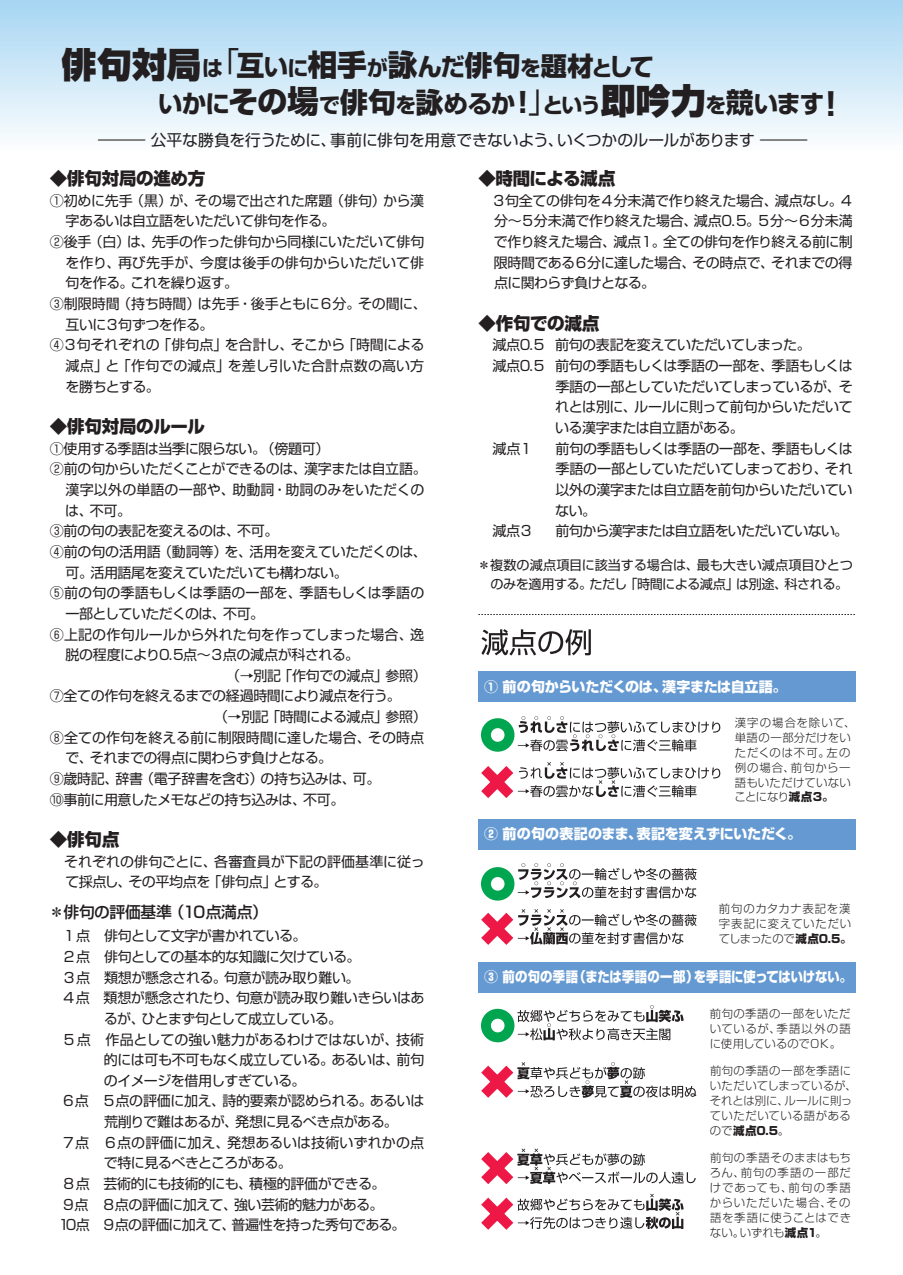
<style>
.page{position:relative;width:903px;height:1275px;background:#fff}
.page>*{position:absolute;margin:0;border:0;box-sizing:border-box;transform-origin:0 0}
.t1{font:700 24.5px "Shin Go Pro";letter-spacing:-.045em;color:#231f20}
.t2{font:700 21px "Shin Go Pro";color:#231f20}
.t3{font:800 17.5px "Shin Go Pro";letter-spacing:-.02em;color:#231f20}
.t4{font:15.75px "Shin Go Pro";letter-spacing:-.015em;color:#231f20;scale:3 1}
.t5{font:500 15.75px "Shin Go Pro";letter-spacing:-.015em;color:#231f20}
.t6{font:14px/20.7px "Shin Go Pro";letter-spacing:-.03em;color:#231f20;text-align:justify}
.t7{font:14px "Shin Go Pro";letter-spacing:.005em;color:#231f20}
.t8{font:14px/20.7px "Shin Go Pro";letter-spacing:-.01em;color:#231f20}
.t9{font:14px "Shin Go Pro";letter-spacing:-.05em;color:#231f20}
.t10{font:800 14px "Shin Go Pro";letter-spacing:-.005em;color:#fff}
.t11{font:14px "Shin Go Pro";letter-spacing:.01em;color:#231f20}
.t12{font:14px "Shin Go Pro";letter-spacing:-.005em;color:#231f20}
.t13{font:14px "Shin Go Pro";color:#231f20}
.t14{font:800 14px "Shin Go Pro";letter-spacing:-.025em;color:#fff}
.t15{font:13.12px/19.2px "Shin Go Pro";letter-spacing:-.02em;color:#231f20}
.t16{font:300 11.38px/14.9px "Shin Go Pro";letter-spacing:.04em;color:#231f20;text-align:justify}
.s1{font-weight:900;font-size:35px}
.s2{font-weight:800;font-size:28px}
.s3{font-size:24.5px}
.s4{font-weight:800;font-size:29.75px}
.s5{font-weight:800;font-size:26.25px}
.s6{font-weight:800;font-size:31.5px}
.s7{font-size:21px}
.s8{font-weight:400;font-size:28px}
.s9{font-size:28px}
.s10{font-size:31.5px}
.s11{font-weight:800}
</style>
<div class="page">
<div style="left:0;top:0;width:903px;height:152px;background:linear-gradient(to bottom,#a5d5f2,#fcfdfe)"></div>
<div style="left:478px;top:962px;width:377px;height:31px;background:#6599d1"></div>
<div style="left:478px;top:818px;width:377px;height:31px;background:#6599d1"></div>
<div style="left:478px;top:671px;width:377px;height:31px;background:#6599d1"></div>
<svg style="left:481px;top:716px;width:239px;height:82px"></svg>
<svg style="left:481px;top:863px;width:215px;height:82px"></svg>
<div style="left:481px;top:1009px;width:33px;height:33px;border:10px solid #00a54f;border-radius:50%"></div>
<svg style="left:517px;top:1005px;width:167px;height:35px"></svg>
<svg style="left:478px;top:614px;width:377px;height:1px"></svg>
<svg style="left:481px;top:1062px;width:215px;height:36px"></svg>
<svg style="left:481px;top:1148px;width:215px;height:82px"></svg>
<svg style="left:481px;top:629px;width:110px;height:26px"></svg>
<h2 class="t2" style="left:62px;top:51px;width:594px"><span class="s1">俳句対局</span>は<sup>「</sup><span class="s2">互</span><span class="s3">い</span>に<span class="s4">相手</span>が<span class="s4">詠</span><span class="s3">んだ</span><span class="s2">俳句</span>を<span class="s5">題材</span>と<span class="s3">して</span></h2>
<h1 class="t1" style="left:158px;top:84px;width:690px">いかに<span class="s4">その</span><span class="s6">場</span><span class="s7">で</span><span class="s2">俳句</span><span class="s7">を</span><span class="s2">詠</span>めるか<span class="s2">！</span><span class="s8">」</span><span class="s7">という</span><span class="s1">即吟力</span><span class="s7">を</span><span class="s9">競</span>います<span class="s10">！</span></h1>
<p class="t4" style="left:98px;top:127px;width:238px">―公平な勝負を行うために、事前に俳句を用意できないよう、いくつかのルールがあります ―</p>
<p class="t3" style="left:50px;top:165px;width:157px">◆俳句対局の進め方</p>
<p class="t6" style="left:50px;top:188px;width:376px">①初めに先手（黒）が、その場で出された席題（俳句）から漢</p>
<p class="t6" style="left:66px;top:209px;width:271px">字あるいは自立語をいただいて俳句を作る。</p>
<p class="t6" style="left:50px;top:230px;width:376px">②後手（白）は、先手の作った俳句から同様にいただいて俳句</p>
<p class="t7" style="left:65px;top:251px;width:360px">を作り、再び先手が、今度は後手の俳句からいただいて俳</p>
<p class="t6" style="left:66px;top:271px;width:174px">句を作る。これを繰り返す。</p>
<p class="t8" style="left:50px;top:292px;width:379px">③制限時間（持ち時間）は先手・後手ともに６分。その間に、</p>
<p class="t6" style="left:66px;top:312px;width:149px">互いに３句ずつを作る。</p>
<p class="t6" style="left:50px;top:333px;width:376px">④３句それぞれの「俳句点」を合計し、そこから「時間による</p>
<p class="t11" style="left:66px;top:354px;width:360px">減点」と「作句での減点」を差し引いた合計点数の高い方</p>
<p class="t6" style="left:65px;top:374px;width:96px">を勝ちとする。</p>
<p class="t3" style="left:50px;top:412px;width:157px">◆俳句対局のルール</p>
<p class="t6" style="left:50px;top:436px;width:281px">①使用する季語は当季に限らない。（傍題可）</p>
<p class="t6" style="left:50px;top:457px;width:378px">②前の句からいただくことができるのは、漢字または自立語。</p>
<p class="t7" style="left:66px;top:478px;width:360px">漢字以外の単語の一部や、助動詞・助詞のみをいただくの</p>
<p class="t6" style="left:65px;top:498px;width:67px">は、不可。</p>
<p class="t6" style="left:50px;top:519px;width:230px">③前の句の表記を変えるのは、不可。</p>
<p class="t6" style="left:50px;top:540px;width:379px">④前の句の活用語（動詞等）を、活用を変えていただくのは、</p>
<p class="t6" style="left:66px;top:560px;width:284px">可。活用語尾を変えていただいても構わない。</p>
<p class="t11" style="left:50px;top:581px;width:376px">⑤前の句の季語もしくは季語の一部を、季語もしくは季語の</p>
<p class="t6" style="left:66px;top:601px;width:200px">一部としていただくのは、不可。</p>
<p class="t7" style="left:50px;top:623px;width:376px">⑥上記の作句ルールから外れた句を作ってしまった場合、逸</p>
<p class="t6" style="left:66px;top:643px;width:295px">脱の程度により０．５点～３点の減点が科される。</p>
<p class="t6" style="left:226px;top:663px;width:202px">（→別記「作句での減点」参照）</p>
<p class="t6" style="left:50px;top:684px;width:352px">⑦全ての作句を終えるまでの経過時間により減点を行う。</p>
<p class="t6" style="left:214px;top:705px;width:214px">（→別記「時間による減点」参照）</p>
<p class="t12" style="left:50px;top:726px;width:376px">⑧全ての作句を終える前に制限時間に達した場合、その時点</p>
<p class="t6" style="left:65px;top:746px;width:268px">で、それまでの得点に関わらず負けとなる。</p>
<p class="t6" style="left:50px;top:767px;width:332px">⑨歳時記、辞書（電子辞書を含む）の持ち込みは、可。</p>
<p class="t6" style="left:50px;top:787px;width:296px">⑩事前に用意したメモなどの持ち込みは、不可。</p>
<p class="t3" style="left:50px;top:825px;width:71px">◆俳句点</p>
<p class="t8" style="left:65px;top:849px;width:361px;text-indent:-15px">　それぞれの俳句ごとに、各審査員が下記の評価基準に従って採点し、その平均点を「俳句点」とする。</p>
<p class="t5" style="left:49px;top:899px;width:221px">＊俳句の評価基準（１０点満点）</p>
<p class="t6" style="left:62px;top:924px;width:246px">１点　俳句として文字が書かれている。</p>
<p class="t6" style="left:62px;top:944px;width:300px">２点　俳句としての基本的な知識に欠けている。</p>
<p class="t6" style="left:62px;top:965px;width:299px">３点　類想が懸念される。句意が読み取り難い。</p>
<p class="t6" style="left:62px;top:986px;width:364px">４点　類想が懸念されたり、句意が読み取り難いきらいはあ</p>
<p class="t9" style="left:104px;top:1007px;width:240px">るが、ひとまず句として成立している。</p>
<p class="t13" style="left:62px;top:1028px;width:364px">５点　作品としての強い魅力があるわけではないが、技術</p>
<p class="t6" style="left:104px;top:1048px;width:322px">的には可も不可もなく成立している。あるいは、前句</p>
<p class="t6" style="left:104px;top:1068px;width:203px">のイメージを借用しすぎている。</p>
<p class="t6" style="left:61px;top:1089px;width:364px">６点　５点の評価に加え、詩的要素が認められる。あるいは</p>
<p class="t6" style="left:104px;top:1110px;width:295px">荒削りで難はあるが、発想に見るべき点がある。</p>
<p class="t7" style="left:61px;top:1131px;width:364px">７点　６点の評価に加え、発想あるいは技術いずれかの点</p>
<p class="t6" style="left:104px;top:1151px;width:189px">で特に見るべきところがある。</p>
<p class="t6" style="left:62px;top:1172px;width:325px">８点　芸術的にも技術的にも、積極的評価ができる。</p>
<p class="t6" style="left:61px;top:1192px;width:324px">９点　８点の評価に加えて、強い芸術的魅力がある。</p>
<p class="t9" style="left:57px;top:1213px;width:350px">１０点 ９点の評価に加えて、普遍性を持った秀句である。</p>
<p class="t3" style="left:478px;top:165px;width:138px">◆時間による減点</p>
<p class="t6" style="left:494px;top:188px;width:361px;text-indent:-15px">　３句全ての俳句を４分未満で作り終えた場合、減点なし。４分～５分未満で作り終えた場合、減点０．５。５分～６分未満で作り終えた場合、減点１。全ての俳句を作り終える前に制限時間である６分に達した場合、その時点で、それまでの得点に関わらず負けとなる。</p>
<p class="t3" style="left:478px;top:309px;width:122px">◆作句での減点</p>
<p class="t6" style="left:492px;top:333px;width:320px">減点０．５ 前句の表記を変えていただいてしまった。</p>
<p class="t6" style="left:492px;top:354px;width:362px">減点０．５ 前句の季語もしくは季語の一部を、季語もしくは</p>
<p class="t6" style="left:555px;top:374px;width:299px">季語の一部としていただいてしまっているが、そ</p>
<p class="t6" style="left:555px;top:395px;width:299px">れとは別に、ルールに則って前句からいただいて</p>
<p class="t6" style="left:555px;top:416px;width:190px">いる漢字または自立語がある。</p>
<p class="t6" style="left:492px;top:436px;width:362px">減点１　　前句の季語もしくは季語の一部を、季語もしくは</p>
<p class="t6" style="left:555px;top:457px;width:299px">季語の一部としていただいてしまっており、それ</p>
<p class="t6" style="left:555px;top:478px;width:299px">以外の漢字または自立語を前句からいただいてい</p>
<p class="t6" style="left:555px;top:498px;width:42px">ない。</p>
<p class="t9" style="left:492px;top:519px;width:357px">減点３　　前句から漢字または自立語をいただいていない。</p>
<p class="t15" style="left:490px;top:553px;width:364px;text-indent:-13px">＊複数の減点項目に該当する場合は、最も大きい減点項目ひとつのみを適用する。ただし「時間による減点」は別途、科される。</p>
<p class="t14" style="left:484px;top:675px;width:304px">① 前の句からいただくのは、漢字または自立語。</p>
<p class="t16" style="left:734px;top:714px;width:123px;text-align:left">漢字の場合を除いて、単語の一部分だけをいただくのは不可。左の例の場合、前句から一語もいただけていないことになり<span class="s11">減点３。</span></p>
<p class="t10" style="left:484px;top:822px;width:318px">② 前の句の表記のまま、表記を変えずにいただく。</p>
<p class="t16" style="left:719px;top:900px;width:134px">前句のカタカナ表記を漢字表記に変えていただいてしまったので<span class="s11">減点０．５。</span></p>
<p class="t10" style="left:484px;top:966px;width:369px">③ 前の句の季語（または季語の一部）を季語に使ってはいけない。</p>
<p class="t16" style="left:710px;top:1005px;width:142px">前句の季語の一部をいただいているが、季語以外の語に使用しているのでＯＫ。</p>
<p class="t16" style="left:710px;top:1062px;width:149px;text-align:left">前句の季語の一部を季語にいただいてしまっているが、それとは別に、ルールに則っていただいている語があるので<span class="s11">減点０．５</span>。</p>
<p class="t16" style="left:710px;top:1149px;width:143px">前句の季語そのままはもちろん、前句の季語の一部だけであっても、前句の季語からいただいた場合、その語を季語に使うことはできない。いずれも<span class="s11">減点１</span>。</p>
</div>
